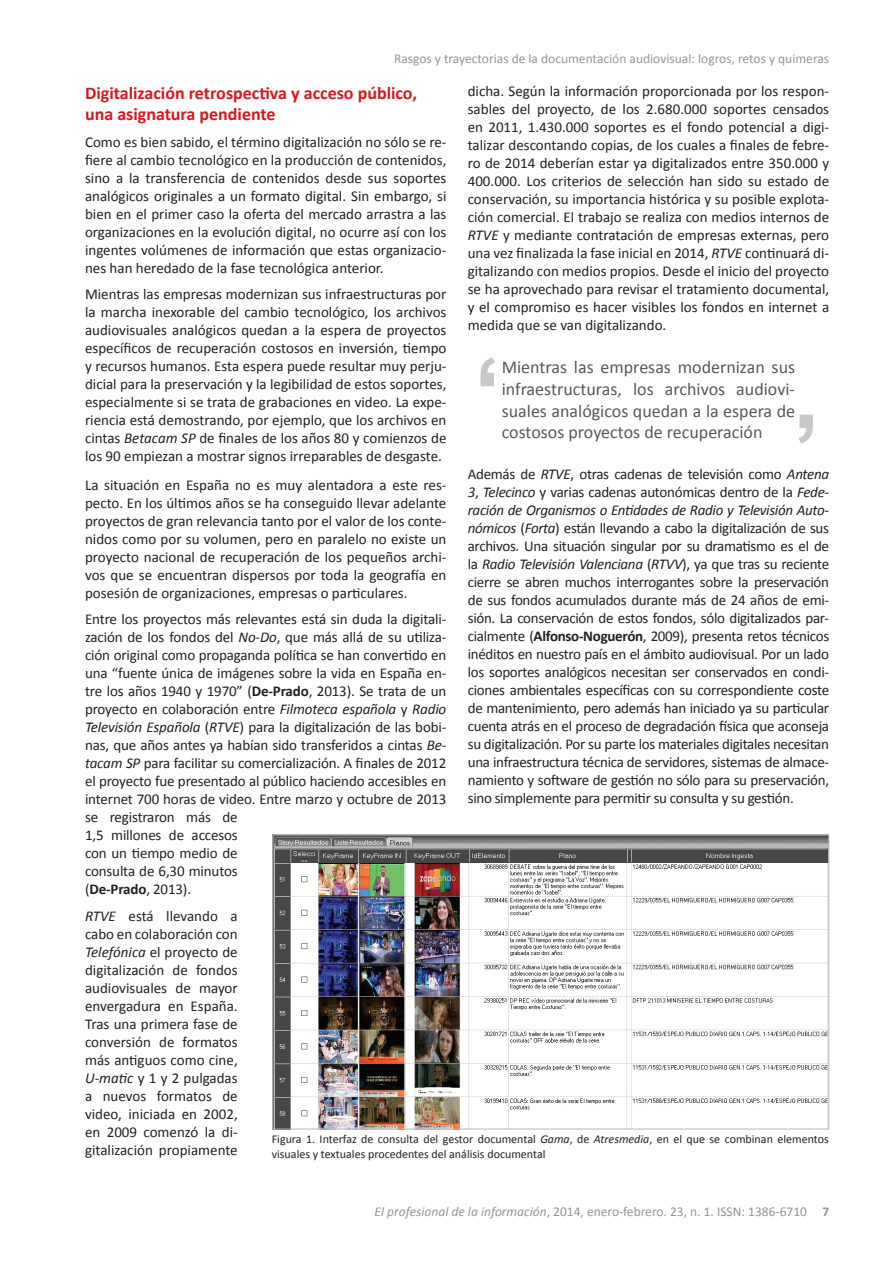
<style>
.page{position:relative;width:893px;height:1263px;background:#fff}
.page>*{position:absolute;margin:0;border:0;box-sizing:border-box;transform-origin:0 0}
.t1{font:18px/21.6px "Calibri";color:#57585a;text-align:justify}
.t2{font:700 18px/21.6px "Calibri";color:#d7171f}
.t3{font:15px/18px "Calibri";letter-spacing:-.01em;color:#231f20;text-align:justify}
.t4{font:13.5px "Calibri";color:#939598}
.t5{font:12px/14.4px "Calibri";color:#231f20}
.s1{font-style:italic}
.s2{font-weight:700}
</style>
<div class="page">
<svg style="left:798px;top:415px;width:15px;height:29px"></svg>
<svg style="left:480px;top:357px;width:15px;height:29px"></svg>
<img style="left:274px;top:836px;width:553px;height:291px">
<div style="left:272px;top:834px;width:557px;height:295px;border:1px solid #b5b7bb"></div>
<p class="t4" style="left:394px;top:50px;width:437px">Rasgos y trayectorias de la documentación audiovisual: logros, retos y quimeras</p>
<p class="t3" style="left:468px;top:82px;width:363px">dicha. Según la información proporcionada por los respon&shy;sables del proyecto, de los 2.680.000 soportes censados en 2011, 1.430.000 soportes es el fondo potencial a digi&shy;talizar descontando copias, de los cuales a finales de febre&shy;ro de 2014 deberían estar ya digitalizados entre 350.000 y 400.000. Los criterios de selección han sido su estado de conservación, su importancia histórica y su posible explota&shy;ción comercial. El trabajo se realiza con medios internos de <span class="s1">RTVE</span> y mediante contratación de empresas externas, pero una vez finalizada la fase inicial en 2014, <span class="s1">RTVE</span> continuará di&shy;gitalizando con medios propios. Desde el inicio del proyecto se ha aprovechado para revisar el tratamiento documental, y el compromiso es hacer visibles los fondos en internet a medida que se van digitalizando.</p>
<p class="t2" style="left:85px;top:82px;width:333px">Digitalización retrospectiva y acceso público, una asignatura pendiente</p>
<p class="t3" style="left:85px;top:133px;width:363px">Como es bien sabido, el término digitalización no sólo se re&shy;fiere al cambio tecnológico en la producción de contenidos, sino a la transferencia de contenidos desde sus soportes analógicos originales a un formato digital. Sin embargo, si bien en el primer caso la oferta del mercado arrastra a las organizaciones en la evolución digital, no ocurre así con los ingentes volúmenes de información que estas organizacio&shy;nes han heredado de la fase tecnológica anterior.</p>
<p class="t3" style="left:85px;top:285px;width:363px">Mientras las empresas modernizan sus infraestructuras por la marcha inexorable del cambio tecnológico, los archivos audiovisuales analógicos quedan a la espera de proyectos específicos de recuperación costosos en inversión, tiempo y recursos humanos. Esta espera puede resultar muy perju&shy;dicial para la preservación y la legibilidad de estos soportes, especialmente si se trata de grabaciones en video. La expe&shy;riencia está demostrando, por ejemplo, que los archivos en cintas <span class="s1">Betacam SP</span> de finales de los años 80 y comienzos de los 90 empiezan a mostrar signos irreparables de desgaste.</p>
<p class="t3" style="left:85px;top:476px;width:363px">La situación en España no es muy alentadora a este res&shy;pecto. En los últimos años se ha conseguido llevar adelante proyectos de gran relevancia tanto por el valor de los conte&shy;nidos como por su volumen, pero en paralelo no existe un proyecto nacional de recuperación de los pequeños archi&shy;vos que se encuentran dispersos por toda la geografía en posesión de organizaciones, empresas o particulares.</p>
<p class="t3" style="left:85px;top:610px;width:363px;text-align:left">Entre los proyectos más relevantes está sin duda la digitali&shy;zación de los fondos del <span class="s1">No-Do</span>, que más allá de su utiliza&shy;ción original como propaganda política se han convertido en una “fuente única de imágenes sobre la vida en España en&shy;tre los años 1940 y 1970” (<span class="s2">De-Prado</span>, 2013). Se trata de un proyecto en colaboración entre <span class="s1">Filmoteca española</span> y <span class="s1">Radio Televisión Española</span> (<span class="s1">RTVE</span>) para la digitalización de las bobi&shy;nas, que años antes ya habían sido transferidos a cintas <span class="s1">Be&shy;tacam SP</span> para facilitar su comercialización. A finales de 2012 el proyecto fue presentado al público haciendo accesibles en internet 700 horas de video. Entre marzo y octubre de 2013 se registraron más de<br>1,5 millones de accesos<br>con un tiempo medio de<br>consulta de 6,30 minutos<br>(<span class="s2">De-Prado</span>, 2013).</p>
<p class="t3" style="left:85px;top:907px;width:154px"><span class="s1">RTVE</span> está llevando a cabo en colaboración con <span class="s1">Telefónica</span> el proyecto de digitalización de fondos audiovisuales de mayor envergadura en España.<br>Tras una primera fase de conversión de formatos más antiguos como cine, <span class="s1">U-matic</span> y 1 y 2 pulgadas a nuevos formatos de video, iniciada en 2002, en 2009 comenzó la di&shy;gitalización propiamente</p>
<p class="t1" style="left:502px;top:357px;width:295px">Mientras las empresas modernizan sus infraestructuras, los archivos audiovi&shy;suales analógicos quedan a la espera de costosos proyectos de recuperación</p>
<p class="t3" style="left:468px;top:465px;width:363px">Además de <span class="s1">RTVE</span>, otras cadenas de televisión como <span class="s1">Antena 3</span>, <span class="s1">Telecinco</span> y varias cadenas autonómicas dentro de la <span class="s1">Fede&shy;ración de Organismos o Entidades de Radio y Televisión Auto&shy;nómicos</span> (<span class="s1">Forta</span>) están llevando a cabo la digitalización de sus archivos. Una situación singular por su dramatismo es el de la <span class="s1">Radio Televisión Valenciana</span> (<span class="s1">RTVV</span>), ya que tras su reciente cierre se abren muchos interrogantes sobre la preservación de sus fondos acumulados durante más de 24 años de emi&shy;sión. La conservación de estos fondos, sólo digitalizados par&shy;cialmente (<span class="s2">Alfonso-Noguerón</span>, 2009), presenta retos técnicos inéditos en nuestro país en el ámbito audiovisual. Por un lado los soportes analógicos necesitan ser conservados en condi&shy;ciones ambientales específicas con su correspondiente coste de mantenimiento, pero además han iniciado ya su particular cuenta atrás en el proceso de degradación física que aconseja su digitalización. Por su parte los materiales digitales necesitan una infraestructura técnica de servidores, sistemas de almace&shy;namiento y software de gestión no sólo para su preservación, sino simplemente para permitir su consulta y su gestión.</p>
<p class="t5" style="left:272px;top:1132px;width:558px">Figura 1. Interfaz de consulta del gestor documental <span class="s1">Gama</span>, de <span class="s1">Atresmedia</span>, en el que se combinan elementos visuales y textuales procedentes del análisis documental</p>
<p class="t4" style="left:375px;top:1203px;width:456px"><span class="s1">El profesional de la información</span>, 2014, enero-febrero. 23, n. 1. ISSN: 1386-6710 <span class="s2">7</span></p>
</div>
